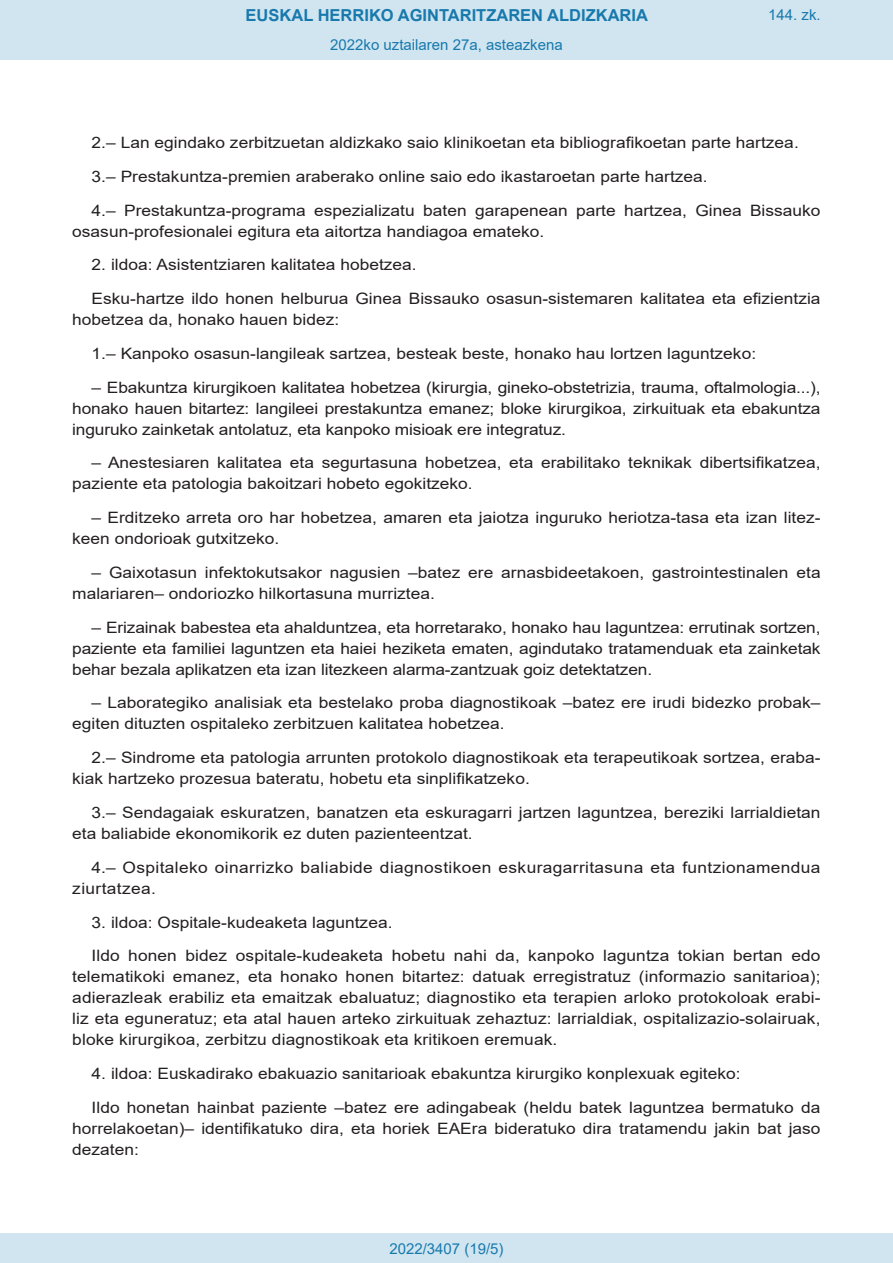
<style>
.page{position:relative;width:893px;height:1263px;background:#fff}
.page>*{position:absolute;margin:0;border:0;box-sizing:border-box;transform-origin:0 0}
.t1{font:700 16.5px "Arial";color:#1879ad}
.BOPVDetalle{font:15.6px/21px "Arial";color:#231f20;scale:1.11 1}
.BOPVDetalle-2{font:15.6px/21px "Arial";letter-spacing:.02em;color:#231f20;scale:1.11 1}
.Paginacion_Centro{font:15px "Arial";color:#1879ad}
</style>
<div class="page">
<div style="left:0;top:0;width:893px;height:60px;background:#d0e5f0"></div>
<div style="left:0;top:1233px;width:893px;height:30px;background:#d0e5f0"></div>
<p class="t1" style="left:246px;top:3px;width:404px">EUSKAL HERRIKO AGINTARITZAREN ALDIZKARIA</p>
<p class="Paginacion_Centro" style="left:330px;top:35px;width:234px">2022ko uztailaren 27a, asteazkena</p>
<p class="Paginacion_Centro" style="left:768px;top:5px;width:54px">144. zk.</p>
<p class="BOPVDetalle" style="left:92px;top:132px;width:639px">2.– Lan egindako zerbitzuetan aldizkako saio klinikoetan eta bibliografikoetan parte hartzea.</p>
<p class="BOPVDetalle" style="left:92px;top:166px;width:557px">3.– Prestakuntza-premien araberako online saio edo ikastaroetan parte hartzea.</p>
<p class="BOPVDetalle" style="left:72px;top:200px;width:676px;text-indent:19px">4.– Prestakuntza-programa espezializatu baten garapenean parte hartzea, Ginea Bissauko osasun-profesionalei egitura eta aitortza handiagoa emateko.</p>
<p class="BOPVDetalle" style="left:92px;top:254px;width:294px">2. ildoa: Asistentziaren kalitatea hobetzea.</p>
<p class="BOPVDetalle" style="left:72px;top:288px;width:676px;text-indent:19px">Esku-hartze ildo honen helburua Ginea Bissauko osasun-sistemaren kalitatea eta efizientzia hobetzea da, honako hauen bidez:</p>
<p class="BOPVDetalle" style="left:92px;top:343px;width:600px">1.– Kanpoko osasun-langileak sartzea, besteak beste, honako hau lortzen laguntzeko:</p>
<p class="BOPVDetalle" style="left:72px;top:377px;width:676px;text-align:justify;text-indent:19px">– Ebakuntza kirurgikoen kalitatea hobetzea (kirurgia, gineko-obstetrizia, trauma, oftalmologia...), honako hauen bitartez: langileei prestakuntza emanez; bloke kirurgikoa, zirkuituak eta ebakuntza inguruko zainketak antolatuz, eta kanpoko misioak ere integratuz.</p>
<p class="BOPVDetalle" style="left:72px;top:452px;width:676px;text-indent:19px">– Anestesiaren kalitatea eta segurtasuna hobetzea, eta erabilitako teknikak dibertsifikatzea, paziente eta patologia bakoitzari hobeto egokitzeko.</p>
<p class="BOPVDetalle" style="left:72px;top:507px;width:676px;text-indent:19px">– Erditzeko arreta oro har hobetzea, amaren eta jaiotza inguruko heriotza-tasa eta izan litez&shy;keen ondorioak gutxitzeko.</p>
<p class="BOPVDetalle" style="left:72px;top:562px;width:676px;text-indent:19px">– Gaixotasun infektokutsakor nagusien –batez ere arnasbideetakoen, gastrointestinalen eta malariaren– ondoriozko hilkortasuna murriztea.</p>
<p class="BOPVDetalle" style="left:72px;top:617px;width:676px;text-align:justify;text-indent:19px">– Erizainak babestea eta ahalduntzea, eta horretarako, honako hau laguntzea: errutinak sortzen, paziente eta familiei laguntzen eta haiei heziketa ematen, agindutako tratamenduak eta zainketak behar bezala aplikatzen eta izan litezkeen alarma-zantzuak goiz detektatzen.</p>
<p class="BOPVDetalle" style="left:72px;top:692px;width:676px;text-indent:19px">– Laborategiko analisiak eta bestelako proba diagnostikoak –batez ere irudi bidezko probak– egiten dituzten ospitaleko zerbitzuen kalitatea hobetzea.</p>
<p class="BOPVDetalle" style="left:72px;top:747px;width:676px;text-indent:19px">2.– Sindrome eta patologia arrunten protokolo diagnostikoak eta terapeutikoak sortzea, eraba&shy;kiak hartzeko prozesua bateratu, hobetu eta sinplifikatzeko.</p>
<p class="BOPVDetalle" style="left:72px;top:802px;width:676px;text-indent:19px">3.– Sendagaiak eskuratzen, banatzen eta eskuragarri jartzen laguntzea, bereziki larrialdietan eta baliabide ekonomikorik ez duten pazienteentzat.</p>
<p class="BOPVDetalle-2" style="left:72px;top:857px;width:676px;text-indent:19px">4.– Ospitaleko oinarrizko baliabide diagnostikoen eskuragarritasuna eta funtzionamendua ziurtatzea.</p>
<p class="BOPVDetalle" style="left:92px;top:911px;width:273px">3. ildoa: Ospitale-kudeaketa laguntzea.</p>
<p class="BOPVDetalle" style="left:72px;top:945px;width:676px;text-align:justify;text-indent:19px">Ildo honen bidez ospitale-kudeaketa hobetu nahi da, kanpoko laguntza tokian bertan edo telematikoki emanez, eta honako honen bitartez: datuak erregistratuz (informazio sanitarioa); adierazleak erabiliz eta emaitzak ebaluatuz; diagnostiko eta terapien arloko protokoloak erabi&shy;liz eta eguneratuz; eta atal hauen arteko zirkuituak zehaztuz: larrialdiak, ospitalizazio-solairuak, bloke kirurgikoa, zerbitzu diagnostikoak eta kritikoen eremuak.</p>
<p class="BOPVDetalle" style="left:92px;top:1063px;width:586px">4. ildoa: Euskadirako ebakuazio sanitarioak ebakuntza kirurgiko konplexuak egiteko:</p>
<p class="BOPVDetalle" style="left:72px;top:1097px;width:676px;text-align:justify;text-indent:19px">Ildo honetan hainbat paziente –batez ere adingabeak (heldu batek laguntzea bermatuko da horrelakoetan)– identifikatuko dira, eta horiek EAEra bideratuko dira tratamendu jakin bat jaso dezaten:</p>
<p class="Paginacion_Centro" style="left:389px;top:1238px;width:116px">2022/3407 (19/5)</p>
</div>
